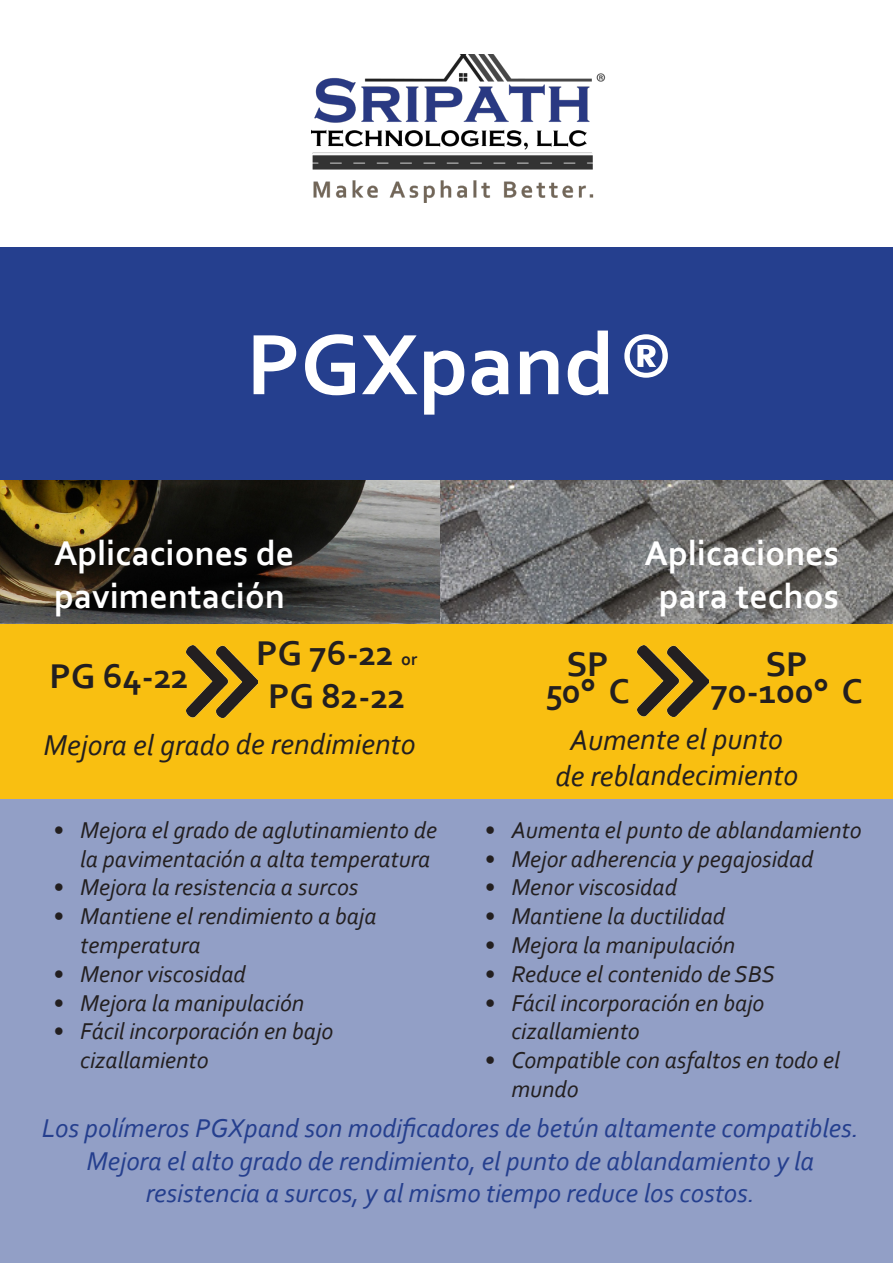
<style>
.page{position:relative;width:893px;height:1263px;background:#fff}
.page>*{position:absolute;margin:0;border:0;box-sizing:border-box;transform-origin:0 0}
.t1{font:700 90px "Corbel";color:#fff}
.t2{font:700 36px "Corbel";color:#fff}
.t3{font:700 36px "Corbel";color:#231f20}
.t4{font:italic 30px "Corbel";letter-spacing:-.005em;color:#231f20}
.t5{font:italic 27px/32.4px "Corbel";color:#253f8e;text-align:center}
.t6{font:italic 24px/28.8px "Corbel";color:#231f20}
.s1{font-style:italic}
.s2{font-size:18px}
</style>
<div class="page">
<img style="left:0;top:480px;width:440px;height:144px">
<img style="left:440px;top:480px;width:453px;height:144px">
<img style="left:311px;top:54px;width:294px;height:149px">
<div style="left:0;top:248px;width:893px;height:232px;background:#253f8e"></div>
<div style="left:0;top:624px;width:893px;height:175px;background:#f9bf11"></div>
<img style="left:186px;top:646px;width:72px;height:71px">
<img style="left:637px;top:645px;width:71px;height:72px">
<div style="left:0;top:799px;width:893px;height:464px;background:#929fc6"></div>
<p class="t1" style="left:247px;top:308px;width:425px">PGXpand<span class="s1">®</span></p>
<p class="t2" style="left:54px;top:530px;width:242px">Aplicaciones de</p>
<p class="t2" style="left:54px;top:574px;width:233px">pavimentación</p>
<p class="t3" style="left:50px;top:654px;width:141px">PG 64-22</p>
<p class="t3" style="left:256px;top:631px;width:163px">PG 76-22 <span class="s2">or</span></p>
<p class="t3" style="left:268px;top:674px;width:139px">PG 82-22</p>
<p class="t3" style="left:566px;top:642px;width:44px">SP</p>
<p class="t3" style="left:545px;top:669px;width:86px">50° C</p>
<p class="t2" style="left:645px;top:530px;width:196px">Aplicaciones</p>
<p class="t2" style="left:659px;top:574px;width:182px">para techos</p>
<p class="t3" style="left:765px;top:642px;width:44px">SP</p>
<p class="t3" style="left:711px;top:669px;width:154px">70-100° C</p>
<p class="t4" style="left:44px;top:726px;width:374px">Mejora el grado de rendimiento</p>
<p class="t4" style="left:570px;top:721px;width:214px">Aumente el punto</p>
<p class="t4" style="left:555px;top:757px;width:244px">de reblandecimiento</p>
<p class="t6" style="left:53px;top:815px;width:385px;text-align:right">• Mejora el grado de aglutinamiento de la pavimentación a alta temperatura</p>
<p class="t6" style="left:53px;top:872px;width:307px">• Mejora la resistencia a surcos</p>
<p class="t6" style="left:80px;top:901px;width:298px;text-indent:-27px">• Mantiene el rendimiento a baja temperatura</p>
<p class="t6" style="left:53px;top:959px;width:194px">• Menor viscosidad</p>
<p class="t6" style="left:53px;top:987px;width:252px">• Mejora la manipulación</p>
<p class="t6" style="left:80px;top:1016px;width:255px;text-indent:-27px">• Fácil incorporación en bajo cizallamiento</p>
<p class="t6" style="left:484px;top:815px;width:379px">• Aumenta el punto de ablandamiento</p>
<p class="t6" style="left:484px;top:843px;width:331px">• Mejor adherencia y pegajosidad</p>
<p class="t6" style="left:484px;top:872px;width:194px">• Menor viscosidad</p>
<p class="t6" style="left:484px;top:901px;width:242px">• Mantiene la ductilidad</p>
<p class="t6" style="left:484px;top:930px;width:252px">• Mejora la manipulación</p>
<p class="t6" style="left:484px;top:959px;width:292px">• Reduce el contenido de SBS</p>
<p class="t6" style="left:511px;top:987px;width:255px;text-indent:-27px">• Fácil incorporación en bajo cizallamiento</p>
<p class="t6" style="left:511px;top:1045px;width:330px;text-indent:-27px">• Compatible con asfaltos en todo el mundo</p>
<p class="t5" style="left:42px;top:1111px;width:819px">Los polímeros PGXpand son modificadores de betún altamente compatibles.<br>Mejora el alto grado de rendimiento, el punto de ablandamiento y la resistencia a surcos, y al mismo tiempo reduce los costos.</p>
</div>
